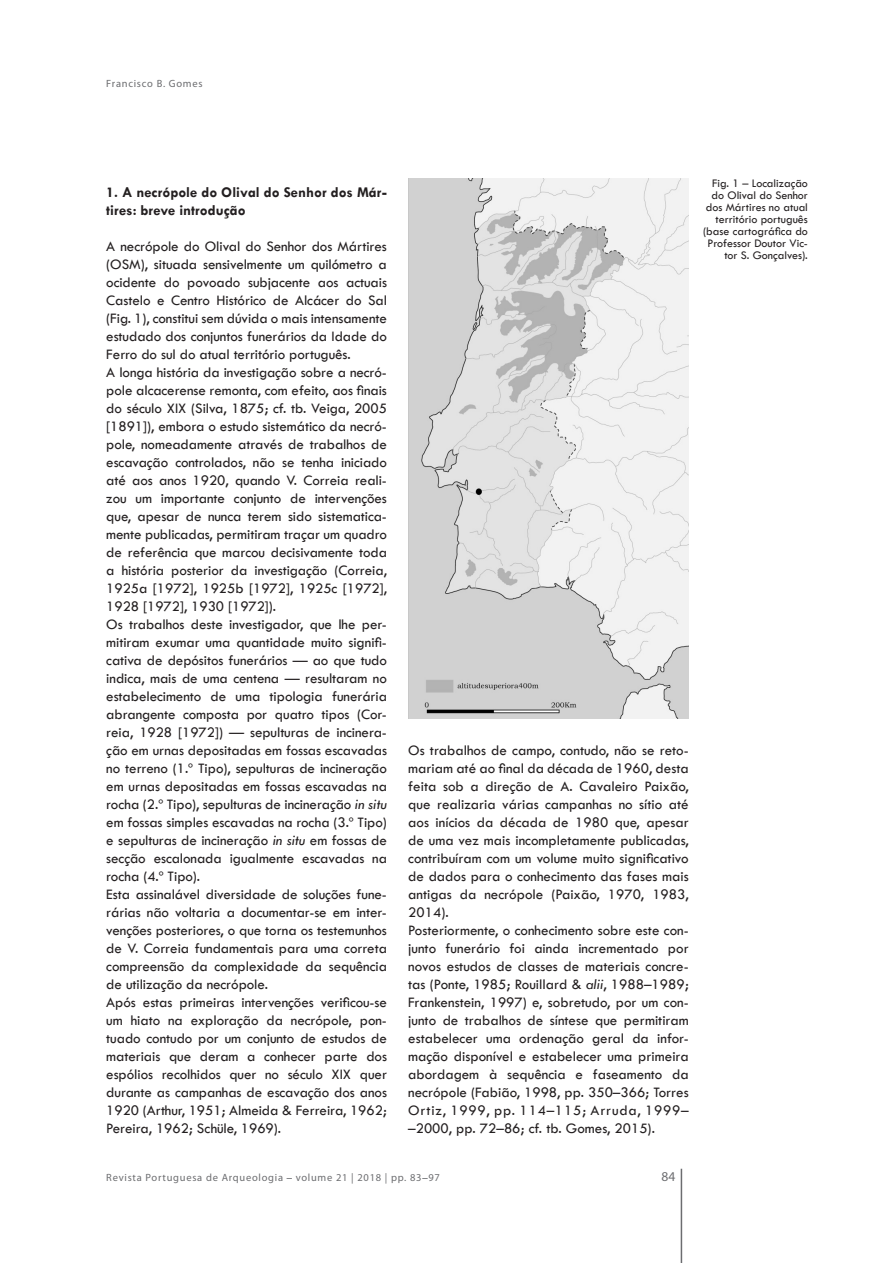
<style>
.page{position:relative;width:893px;height:1263px;background:#fff}
.page>*{position:absolute;margin:0;border:0;box-sizing:border-box;transform-origin:0 0}
.List_Paragraph{font:15px/18px "Tw Cen";letter-spacing:-.005em;color:#231f20;text-align:justify}
.List_Paragraph-2{font:700 15px/18px "Tw Cen";color:#231f20}
.t1{font:13.5px "Myriad Pro";color:#6c6d70}
.t2{font:12px/12px "Tw Cen";color:#231f20;text-align:right}
.t3{font:10.5px "Myriad Pro";letter-spacing:.07em;color:#6c6d70}
.s1{font-style:italic}
.s2{font-family:"Tw Cen"}
</style>
<div class="page">
<hr style="left:681px;top:1169px;width:1px;height:94px;background:#6c6d70">
<img style="left:408px;top:179px;width:281px;height:540px">
<p class="t3" style="left:106px;top:78px;width:98px">Francisco B. Gomes</p>
<p class="List_Paragraph-2" style="left:106px;top:182px;width:282px">1. A necrópole do Olival do Senhor dos Már&shy;tires: breve introdução</p>
<p class="List_Paragraph" style="left:106px;top:237px;width:282px">A necrópole do Olival do Senhor dos Mártires (OSM), situada sensivelmente um quilómetro a ocidente do povoado subjacente aos actuais Castelo e Centro Histórico de Alcácer do Sal (Fig. 1), constitui sem dúvida o mais intensamente estudado dos conjuntos funerários da Idade do Ferro do sul do atual território português.</p>
<p class="List_Paragraph" style="left:106px;top:363px;width:282px">A longa história da investigação sobre a necró&shy;pole alcacerense remonta, com efeito, aos finais do século XIX (Silva, 1875; cf. tb. Veiga, 2005 [1891]), embora o estudo sistemático da necró&shy;pole, nomeadamente através de trabalhos de escavação controlados, não se tenha iniciado até aos anos 1920, quando V. Correia reali&shy;zou um importante conjunto de intervenções que, apesar de nunca terem sido sistematica&shy;mente publicadas, permitiram traçar um quadro de referência que marcou decisivamente toda a história posterior da investigação (Correia, 1925a [1972], 1925b [1972], 1925c [1972], 1928 [1972], 1930 [1972]).</p>
<p class="List_Paragraph" style="left:106px;top:615px;width:282px">Os trabalhos deste investigador, que lhe per&shy;mitiram exumar uma quantidade muito signifi&shy;cativa de depósitos funerários — ao que tudo indica, mais de uma centena — resultaram no estabelecimento de uma tipologia funerária abrangente composta por quatro tipos (Cor&shy;reia, 1928 [1972]) — sepulturas de incinera&shy;ção em urnas depositadas em fossas escavadas no terreno (1.º Tipo), sepulturas de incineração em urnas depositadas em fossas escavadas na rocha (2.º Tipo), sepulturas de incineração <span class="s1">in situ </span>em fossas simples escavadas na rocha (3.º Tipo) e sepulturas de incineração <span class="s1">in situ</span> em fossas de secção escalonada igualmente escavadas na rocha (4.º Tipo).</p>
<p class="List_Paragraph" style="left:106px;top:885px;width:282px">Esta assinalável diversidade de soluções fune&shy;rárias não voltaria a documentar-se em inter&shy;venções posteriores, o que torna os testemunhos de V. Correia fundamentais para uma correta compreensão da complexidade da sequência de utilização da necrópole.</p>
<p class="List_Paragraph" style="left:106px;top:993px;width:282px">Após estas primeiras intervenções verificou-se um hiato na exploração da necrópole, pon&shy;tuado contudo por um conjunto de estudos de materiais que deram a conhecer parte dos espólios recolhidos quer no século XIX quer durante as campanhas de escavação dos anos 1920 (Arthur, 1951; Almeida &amp; Ferreira, 1962; Pereira, 1962; Schüle, 1969).</p>
<p class="List_Paragraph" style="left:408px;top:741px;width:282px">Os trabalhos de campo, contudo, não se reto&shy;mariam até ao final da década de 1960, desta feita sob a direção de A. Cavaleiro Paixão, que realizaria várias campanhas no sítio até aos inícios da década de 1980 que, apesar de uma vez mais incompletamente publicadas, contribuíram com um volume muito significativo de dados para o conhecimento das fases mais antigas da necrópole (Paixão, 1970, 1983, 2014).</p>
<p class="List_Paragraph" style="left:408px;top:921px;width:282px">Posteriormente, o conhecimento sobre este con&shy;junto funerário foi ainda incrementado por novos estudos de classes de materiais concre&shy;tas (Ponte, 1985; Rouillard &amp; <span class="s1">alii</span>, 1988–1989; Frankenstein, 1997) e, sobretudo, por um con&shy;junto de trabalhos de síntese que permitiram estabelecer uma ordenação geral da infor&shy;mação disponível e estabelecer uma primeira abordagem à sequência e faseamento da necrópole (Fabião, 1998, pp. 350–366; Torres Ortiz, 1999, pp. 114–115; Arruda, 1999– –2000, pp. 72–86; cf. tb. Gomes, 2015).</p>
<p class="t3" style="left:106px;top:1172px;width:335px">Revista Portuguesa de Arqueologia <span class="s2">–</span> volume 21 | 2018 | pp. 83<span class="s2">–</span>97</p>
<p class="t1" style="left:662px;top:1169px;width:15px">84</p>
<p class="t2" style="left:703px;top:177px;width:106px">Fig. 1 – Localização do Olival do Senhor dos Mártires no atual território português (base cartográfica do<br>Professor Doutor Vic&shy;tor S. Gonçalves).</p>
</div>
